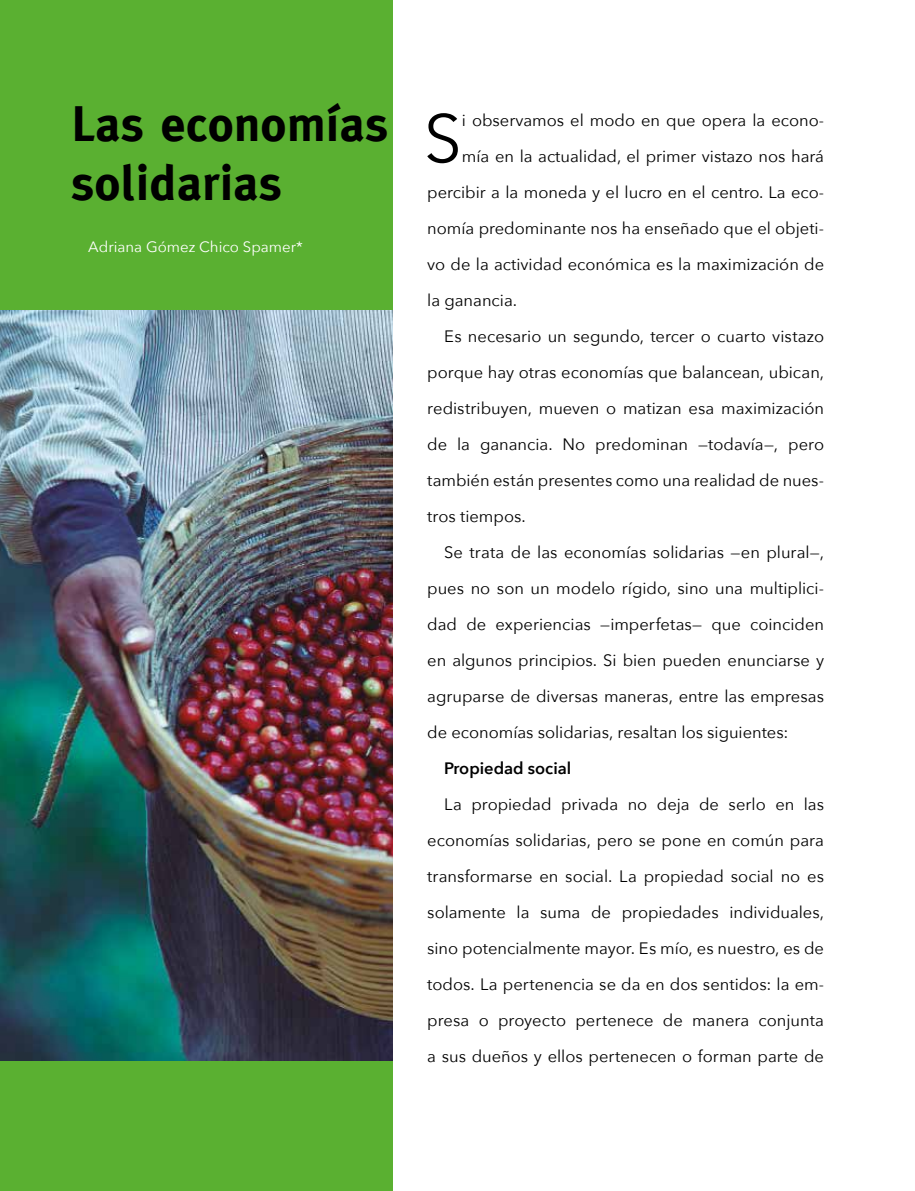
<style>
.page{position:relative;width:915px;height:1191px;background:#fff}
.page>*{position:absolute;margin:0;border:0;box-sizing:border-box;transform-origin:0 0}
.t1{font:67.35px "Avenir Next";color:#000}
.t2{font:700 49.5px/59.4px "Meta Plus";color:#000}
.t3{font:16.5px/36px "Avenir Next";color:#000;text-align:justify}
.t4{font:600 16.5px "Avenir Next";color:#000}
.t5{font:15px "Avenir Next";color:#fff}
</style>
<div class="page">
<div style="left:0;top:0;width:393px;height:1191px;background:#5ab031"></div>
<img style="left:0;top:311px;width:393px;height:749px">
<h2 class="t2" style="left:71px;top:94px;width:318px">Las economías solidarias</h2>
<p class="t5" style="left:88px;top:234px;width:216px">Adriana Gómez Chico Spamer*</p>
<h1 class="t1" style="left:424px;top:82px;width:39px">S</h1>
<p class="t3" style="left:461px;top:102px;width:363px">i observamos el modo en que opera la econo-</p>
<p class="t3" style="left:461px;top:138px;width:363px">mía en la actualidad, el primer vistazo nos hará</p>
<p class="t3" style="left:427px;top:174px;width:398px">percibir a la moneda y el lucro en el centro. La eco-</p>
<p class="t3" style="left:427px;top:210px;width:398px">nomía predominante nos ha enseñado que el objeti-</p>
<p class="t3" style="left:427px;top:246px;width:398px">vo de la actividad económica es la maximización de</p>
<p class="t3" style="left:427px;top:282px;width:91px">la ganancia.</p>
<p class="t3" style="left:444px;top:318px;width:381px">Es necesario un segundo, tercer o cuarto vistazo</p>
<p class="t3" style="left:427px;top:354px;width:398px">porque hay otras economías que balancean, ubican,</p>
<p class="t3" style="left:427px;top:390px;width:398px">redistribuyen, mueven o matizan esa maximización</p>
<p class="t3" style="left:427px;top:426px;width:398px">de la ganancia. No predominan —todavía—, pero</p>
<p class="t3" style="left:427px;top:462px;width:398px">también están presentes como una realidad de nues-</p>
<p class="t3" style="left:427px;top:498px;width:100px">tros tiempos.</p>
<p class="t3" style="left:444px;top:534px;width:381px">Se trata de las economías solidarias —en plural—,</p>
<p class="t3" style="left:427px;top:570px;width:398px">pues no son un modelo rígido, sino una multiplici-</p>
<p class="t3" style="left:427px;top:606px;width:398px">dad de experiencias —imperfetas— que coinciden</p>
<p class="t3" style="left:427px;top:642px;width:398px">en algunos principios. Si bien pueden enunciarse y</p>
<p class="t3" style="left:427px;top:678px;width:398px">agruparse de diversas maneras, entre las empresas</p>
<p class="t3" style="left:427px;top:714px;width:362px">de economías solidarias, resaltan los siguientes:</p>
<p class="t4" style="left:444px;top:754px;width:128px">Propiedad social</p>
<p class="t3" style="left:427px;top:786px;width:398px;text-indent:17px">La propiedad privada no deja de serlo en las economías solidarias, pero se pone en común para transformarse en social. La propiedad social no es solamente la suma de propiedades individuales, sino potencialmente mayor. Es mío, es nuestro, es de todos. La pertenencia se da en dos sentidos: la em&shy;presa o proyecto pertenece de manera conjunta a sus dueños y ellos pertenecen o forman parte de</p>
</div>
